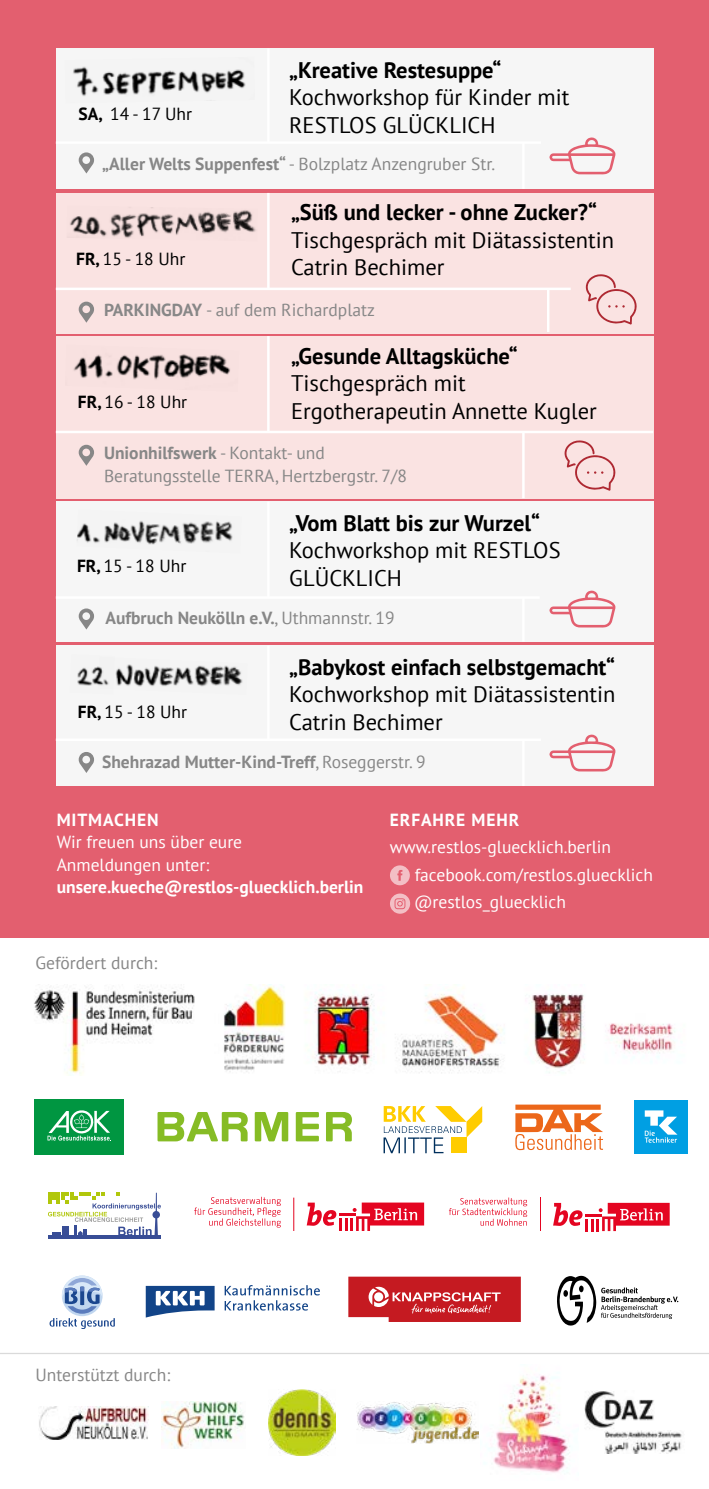
<style>
.page{position:relative;width:709px;height:1489px;background:#fff}
.page>*{position:absolute;margin:0;border:0;box-sizing:border-box;transform-origin:0 0}
.t1{font:22.5px/27.5px "PT Sans";color:#000}
.t2{font:700 22.5px "PT Sans";color:#000}
.t3{font:17.5px/22.5px "PT Sans";color:#878787}
.t4{font:17.5px/27.5px "PT Sans";color:#fff}
.t5{font:700 17.5px "PT Sans";color:#878787}
.t6{font:17.5px "PT Sans";color:#000}
.t7{font:700 17.5px "PT Sans";color:#fff}
.t8{font:700 17.5px "PT Sans";letter-spacing:.05em;color:#fff}
.s1{font-weight:700}
.s2{font-weight:400}
</style>
<div class="page">
<div style="left:0;top:0;width:709px;height:937px;background:#e35f6f"></div>
<div style="left:56px;top:48px;width:597px;height:141px;background:#f6f6f6"></div>
<img style="left:73px;top:66px;width:173px;height:35px">
<hr style="left:56px;top:141px;width:485px;height:3px;background:#fff">
<hr style="left:267px;top:48px;width:3px;height:94px;background:#fff">
<svg style="left:549px;top:137px;width:66px;height:37px"></svg>
<hr style="left:522px;top:142px;width:2px;height:47px;background:#fff">
<div style="left:56px;top:193px;width:597px;height:140px;background:#fae3e2"></div>
<hr style="left:56px;top:287px;width:514px;height:3px;background:#fff">
<hr style="left:267px;top:193px;width:3px;height:97px;background:#fff">
<svg style="left:585px;top:274px;width:52px;height:51px"></svg>
<svg style="left:79px;top:301px;width:15px;height:22px"></svg>
<img style="left:70px;top:207px;width:186px;height:31px">
<hr style="left:547px;top:288px;width:2px;height:44px;background:#fff">
<div style="left:56px;top:336px;width:597px;height:162px;background:#fae3e2"></div>
<hr style="left:56px;top:431px;width:597px;height:2px;background:#fff">
<hr style="left:267px;top:336px;width:3px;height:97px;background:#fff">
<svg style="left:564px;top:440px;width:51px;height:51px"></svg>
<svg style="left:79px;top:445px;width:15px;height:21px"></svg>
<hr style="left:522px;top:431px;width:2px;height:67px;background:#fff">
<img style="left:73px;top:354px;width:157px;height:26px">
<div style="left:56px;top:501px;width:597px;height:141px;background:#f6f6f6"></div>
<hr style="left:56px;top:596px;width:483px;height:2px;background:#fff">
<hr style="left:267px;top:501px;width:3px;height:97px;background:#fff">
<svg style="left:549px;top:590px;width:66px;height:37px"></svg>
<hr style="left:522px;top:597px;width:2px;height:44px;background:#fff">
<svg style="left:79px;top:608px;width:15px;height:21px"></svg>
<img style="left:77px;top:521px;width:156px;height:24px">
<div style="left:56px;top:645px;width:597px;height:141px;background:#f6f6f6"></div>
<hr style="left:56px;top:738px;width:485px;height:3px;background:#fff">
<hr style="left:267px;top:645px;width:3px;height:94px;background:#fff">
<svg style="left:549px;top:734px;width:66px;height:37px"></svg>
<hr style="left:522px;top:739px;width:2px;height:47px;background:#fff">
<img style="left:77px;top:666px;width:21px;height:20px">
<img style="left:98px;top:664px;width:145px;height:23px">
<svg style="left:79px;top:752px;width:15px;height:21px"></svg>
<svg style="left:390px;top:893px;width:20px;height:20px"></svg>
<svg style="left:390px;top:865px;width:20px;height:20px"></svg>
<div style="left:35px;top:1098px;width:89px;height:56px;background:#009641"></div>
<svg style="left:47px;top:1110px;width:63px;height:30px"></svg>
<svg style="left:157px;top:1112px;width:195px;height:29px"></svg>
<div style="left:634px;top:1099px;width:53px;height:54px;background:#009fe3"></div>
<svg style="left:644px;top:1110px;width:33px;height:32px"></svg>
<svg style="left:515px;top:1104px;width:88px;height:46px"></svg>
<svg style="left:383px;top:1106px;width:99px;height:47px"></svg>
<div style="left:451px;top:1137px;width:15px;height:15px;background:#fc0"></div>
<img style="left:34px;top:984px;width:641px;height:91px">
<svg style="left:348px;top:1276px;width:173px;height:45px;background:#cd3a40"></svg>
<svg style="left:50px;top:1275px;width:65px;height:53px"></svg>
<svg style="left:225px;top:1285px;width:95px;height:25px"></svg>
<svg style="left:146px;top:1285px;width:69px;height:32px"></svg>
<svg style="left:557px;top:1275px;width:121px;height:50px"></svg>
<hr style="left:48px;top:1235px;width:113px;height:4px;background:#384d96">
<svg style="left:48px;top:1192px;width:113px;height:43px"></svg>
<svg style="left:307px;top:1202px;width:117px;height:28px"></svg>
<hr style="left:293px;top:1197px;width:1px;height:33px;background:#e40521">
<svg style="left:194px;top:1196px;width:87px;height:31px"></svg>
<svg style="left:449px;top:1197px;width:78px;height:28px"></svg>
<svg style="left:553px;top:1202px;width:116px;height:28px"></svg>
<hr style="left:540px;top:1197px;width:1px;height:33px;background:#e40521">
<img style="left:39px;top:1406px;width:109px;height:32px">
<img style="left:357px;top:1402px;width:121px;height:41px">
<img style="left:488px;top:1375px;width:82px;height:98px">
<img style="left:161px;top:1401px;width:83px;height:47px">
<hr style="left:0;top:1352px;width:709px;height:1px;background:#dadada">
<img style="left:584px;top:1391px;width:98px;height:62px">
<svg style="left:79px;top:152px;width:15px;height:21px"></svg>
<img style="left:269px;top:1389px;width:66px;height:66px">
<p class="t2" style="left:289px;top:55px;width:214px">„Kreative Restesuppe“</p>
<p class="t1" style="left:289px;top:83px;width:282px">Kochworkshop für Kinder mit<br>RESTLOS GLÜCKLICH</p>
<p class="t6" style="left:79px;top:103px;width:115px"><span class="s1">SA,</span> 14 - 17 Uhr</p>
<p class="t3" style="left:102px;top:153px;width:394px"><span class="s1">„Aller Welts Suppenfest“</span> - Bolzplatz Anzengruber Str.</p>
<p class="t2" style="left:291px;top:197px;width:307px">„Süß und lecker - ohne Zucker?“</p>
<p class="t1" style="left:291px;top:226px;width:325px">Tischgespräch mit Diätassistentin<br>Catrin Bechimer</p>
<p class="t6" style="left:76px;top:247px;width:111px"><span class="s1">FR,</span> 15 - 18 Uhr</p>
<p class="t3" style="left:104px;top:298px;width:272px"><span class="s1">PARKINGDAY</span> - auf dem Richardplatz</p>
<p class="t2" style="left:291px;top:341px;width:228px">„Gesunde Alltagsküche“</p>
<p class="t1" style="left:291px;top:369px;width:307px">Tischgespräch mit<br>Ergotherapeutin Annette Kugler</p>
<p class="t6" style="left:78px;top:390px;width:111px"><span class="s1">FR,</span> 16 - 18 Uhr</p>
<p class="t3" style="left:104px;top:441px;width:304px"><span class="s1">Unionhilfswerk</span> - Kontakt- und<br>Beratungsstelle TERRA, Hertzbergstr. 7/8</p>
<p class="t2" style="left:289px;top:508px;width:252px">„Vom Blatt bis zur Wurzel“</p>
<p class="t1" style="left:289px;top:536px;width:273px">Kochworkshop mit RESTLOS<br>GLÜCKLICH</p>
<p class="t6" style="left:77px;top:554px;width:111px"><span class="s1">FR,</span> 15 - 18 Uhr</p>
<p class="t5" style="left:106px;top:605px;width:290px">Aufbruch Neukölln e.V.<span class="s2">, Uthmannstr. 19</span></p>
<p class="t2" style="left:289px;top:652px;width:327px">„Babykost einfach selbstgemacht“</p>
<p class="t1" style="left:289px;top:680px;width:328px">Kochworkshop mit Diätassistentin<br>Catrin Bechimer</p>
<p class="t6" style="left:78px;top:700px;width:111px"><span class="s1">FR,</span> 15 - 18 Uhr</p>
<p class="t5" style="left:102px;top:749px;width:325px">Shehrazad Mutter-Kind-Treff<span class="s2">, Roseggerstr. 9</span></p>
<p class="t8" style="left:57px;top:808px;width:103px">MITMACHEN</p>
<p class="t4" style="left:57px;top:830px;width:187px;line-height:22.5px">Wir freuen uns über eure<br>Anmeldungen unter:</p>
<p class="t7" style="left:57px;top:875px;width:308px">unsere.kueche@restlos-gluecklich.berlin</p>
<p class="t3" style="left:35px;top:950px;width:123px">Gefördert durch:</p>
<p class="t8" style="left:390px;top:808px;width:131px">ERFAHRE MEHR</p>
<p class="t4" style="left:414px;top:833px;width:240px;text-indent:-24px">www.restlos-gluecklich.berlin facebook.com/restlos.gluecklich @restlos_gluecklich</p>
<p class="t3" style="left:35px;top:1362px;width:136px">Unterstützt durch:</p>
</div>
